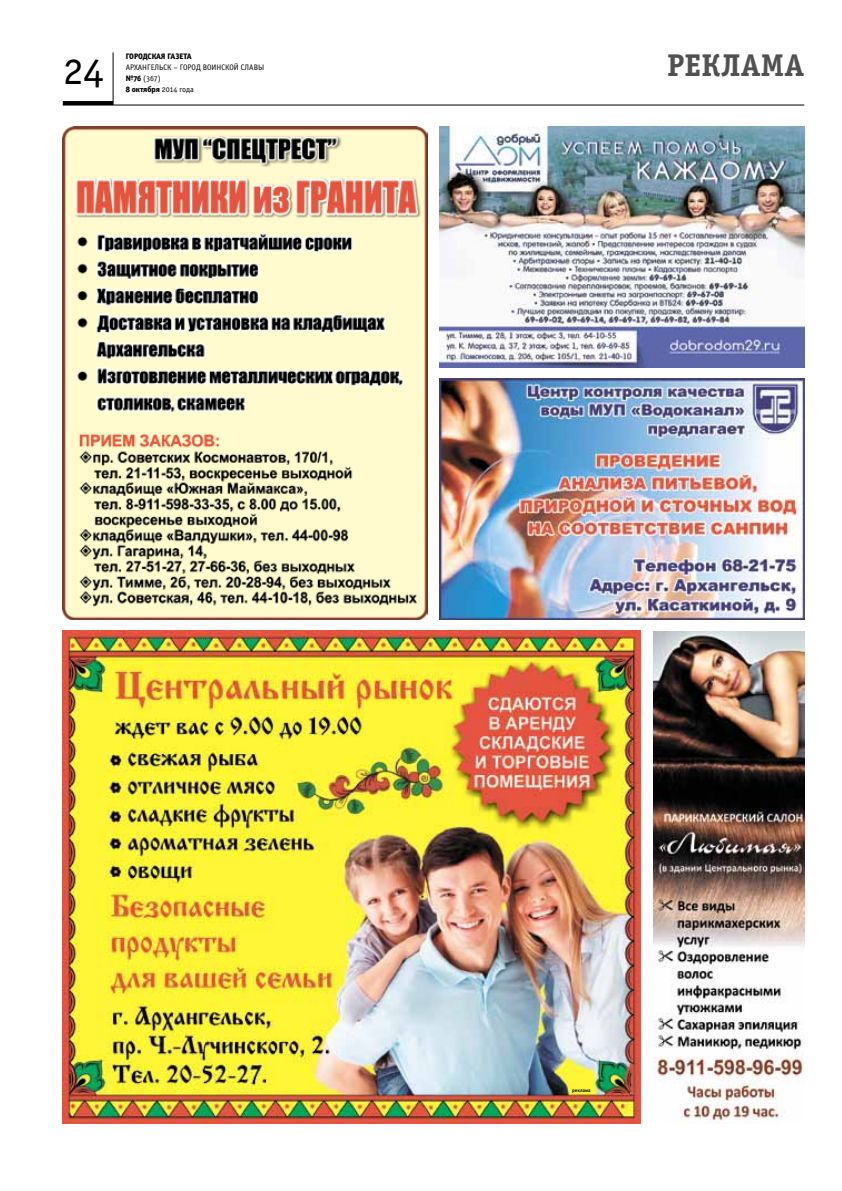
<style>
.page{position:relative;width:842px;height:1191px;background:#fff}
.page>*{position:absolute;margin:0;border:0;box-sizing:border-box;transform-origin:0 0}
.t1{font:42px "Officina Serif Book OSC";color:#000}
.t2{font:31.5px "Officina Serif Bold OSC";color:#515151}
.t3{font:8px/11px "Officina Sans Book OSC";color:#000}
.t4{font:8px "Officina Sans Extra Bold OSC";color:#000}
.t5{font:5px "Officina Sans Bold OSC";color:#000}
.s1{font-family:"Officina Sans Extra Bold OSC"}
.s2{font-family:"Officina Sans Book OSC"}
</style>
<div class="page">
<hr style="left:113px;top:52px;width:1px;height:53px;background:#000">
<hr style="left:63px;top:105px;width:741px;height:1px;background:#000">
<hr style="left:63px;top:101px;width:50px;height:4px;background:#000">
<img style="left:440px;top:126px;width:364px;height:241px">
<img style="left:63px;top:126px;width:364px;height:493px">
<img style="left:440px;top:378px;width:364px;height:242px">
<img style="left:653px;top:631px;width:151px;height:492px">
<img style="left:63px;top:630px;width:578px;height:493px">
<h1 class="t1" style="left:63px;top:47px;width:43px">24</h1>
<p class="t4" style="left:126px;top:51px;width:67px">Городская газета</p>
<p class="t3" style="left:126px;top:62px;width:138px">Архангельск – город воинской славы <span class="s1">№76</span> (367)</p>
<p class="t4" style="left:126px;top:84px;width:70px">8 октября <span class="s2">2014 года</span></p>
<h2 class="t2" style="left:667px;top:47px;width:139px">реклама</h2>
<p class="t5" style="left:572px;top:1087px;width:20px">реклама</p>
</div>
